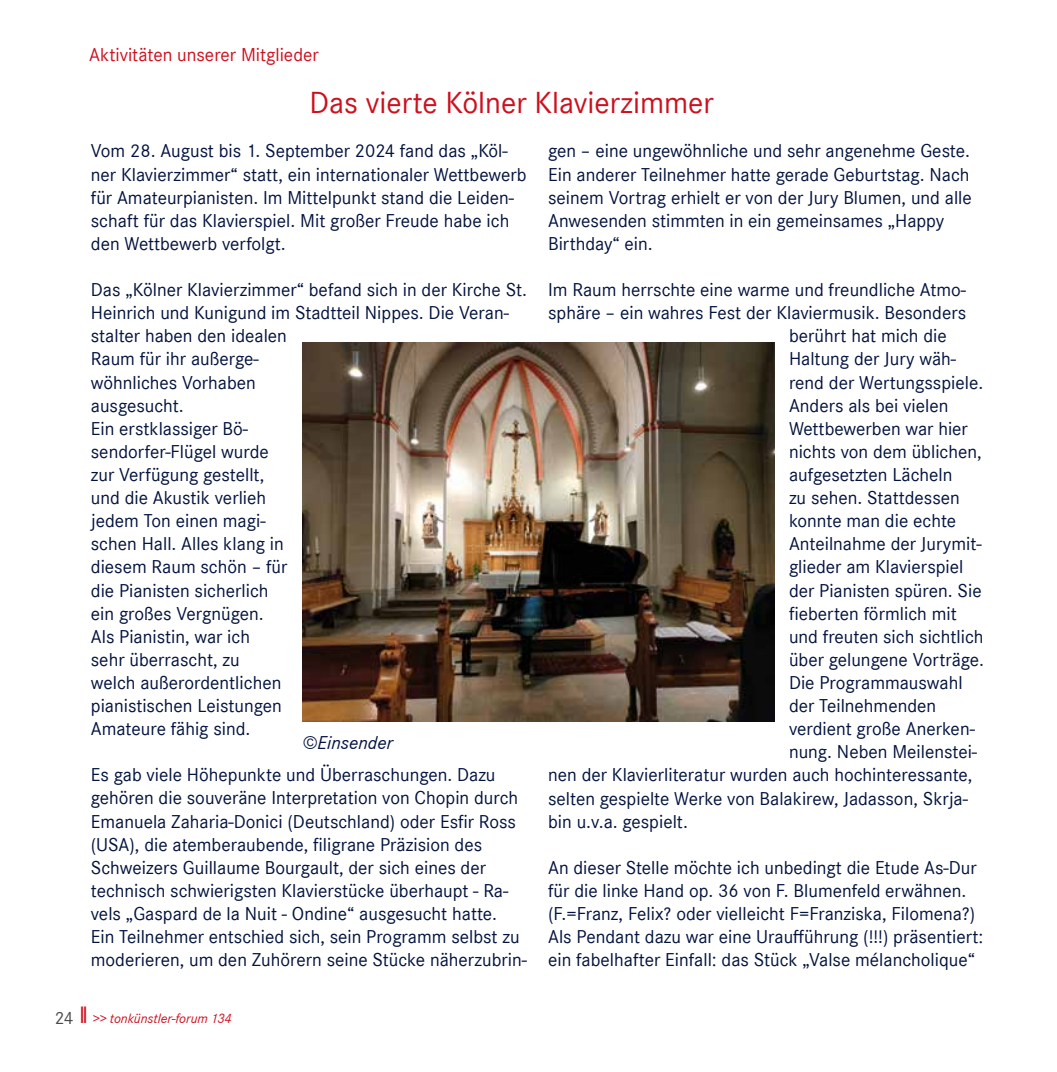
<style>
.page{position:relative;width:1057px;height:1072px;background:#fff}
.page>*{position:absolute;margin:0;border:0;box-sizing:border-box;transform-origin:0 0}
.t1{font:31.5px "Corporate S";color:#cd101e}
.t2{font:19.25px/23.1px "Corporate S";color:#03133e}
.t3{font:19.25px "Corporate S";color:#cd101e}
.t4{font:italic 19.25px "Corporate S";color:#03133e}
.t5{font:18.38px "Corporate S";color:#4b4b4d}
.t6{font:italic 14px "Corporate S";color:#cd101e}
.s1{font-style:normal;font-size:24.5px}
</style>
<div class="page">
<img style="left:303px;top:342px;width:471px;height:379px">
<p class="t3" style="left:89px;top:44px;width:231px">Aktivitäten unserer Mitglieder</p>
<h1 class="t1" style="left:309px;top:84px;width:406px">Das vierte Kölner Klavierzimmer</h1>
<p class="t2" style="left:91px;top:140px;width:437px">Vom 28. August bis 1. September 2024 fand das „Köl&shy;ner Klavierzimmer“ statt, ein internationaler Wettbewerb für Amateurpianisten. Im Mittelpunkt stand die Leiden&shy;schaft für das Klavierspiel. Mit großer Freude habe ich den Wettbewerb verfolgt.</p>
<p class="t2" style="left:91px;top:278px;width:437px">Das „Kölner Klavierzimmer“ befand sich in der Kirche St.<br>Heinrich und Kunigund im Stadtteil Nippes. Die Veran&shy;stalter haben den idealen<br>Raum für ihr außerge-<br>wöhnliches Vorhaben<br>ausgesucht.<br>Ein erstklassiger Bö-<br>sendorfer-Flügel wurde<br>zur Verfügung gestellt,<br>und die Akustik verlieh<br>jedem Ton einen magi-<br>schen Hall. Alles klang in<br>diesem Raum schön – für<br>die Pianisten sicherlich<br>ein großes Vergnügen.<br>Als Pianistin, war ich<br>sehr überrascht, zu<br>welch außerordentlichen<br>pianistischen Leistungen<br>Amateure fähig sind.</p>
<p class="t2" style="left:91px;top:763px;width:438px">Es gab viele Höhepunkte und Überraschungen. Dazu gehören die souveräne Interpretation von Chopin durch Emanuela Zaharia-Donici (Deutschland) oder Esfir Ross (USA), die atemberaubende, filigrane Präzision des Schweizers Guillaume Bourgault, der sich eines der technisch schwierigsten Klavierstücke überhaupt - Ra&shy;vels „Gaspard de la Nuit - Ondine“ ausgesucht hatte.<br>Ein Teilnehmer entschied sich, sein Programm selbst zu moderieren, um den Zuhörern seine Stücke näherzubrin-</p>
<p class="t2" style="left:548px;top:140px;width:425px">gen – eine ungewöhnliche und sehr angenehme Geste.<br>Ein anderer Teilnehmer hatte gerade Geburtstag. Nach seinem Vortrag erhielt er von der Jury Blumen, und alle Anwesenden stimmten in ein gemeinsames „Happy Birthday“ ein.</p>
<p class="t2" style="left:548px;top:278px;width:419px">Im Raum herrschte eine warme und freundliche Atmo-</p>
<p class="t2" style="left:548px;top:301px;width:419px">sphäre – ein wahres Fest der Klaviermusik. Besonders</p>
<p class="t2" style="left:789px;top:324px;width:159px">berührt hat mich die</p>
<p class="t2" style="left:789px;top:347px;width:169px">Haltung der Jury wäh-</p>
<p class="t2" style="left:789px;top:371px;width:196px">rend der Wertungsspiele.</p>
<p class="t2" style="left:789px;top:394px;width:161px">Anders als bei vielen</p>
<p class="t2" style="left:789px;top:417px;width:180px">Wettbewerben war hier</p>
<p class="t2" style="left:789px;top:440px;width:194px">nichts von dem üblichen,</p>
<p class="t2" style="left:789px;top:463px;width:165px">aufgesetzten Lächeln</p>
<p class="t2" style="left:789px;top:486px;width:172px">zu sehen. Stattdessen</p>
<p class="t2" style="left:789px;top:509px;width:169px">konnte man die echte</p>
<p class="t2" style="left:789px;top:532px;width:194px">Anteilnahme der Jurymit-</p>
<p class="t2" style="left:789px;top:555px;width:176px">glieder am Klavierspiel</p>
<p class="t2" style="left:789px;top:578px;width:194px">der Pianisten spüren. Sie</p>
<p class="t2" style="left:789px;top:602px;width:169px">fieberten förmlich mit</p>
<p class="t2" style="left:789px;top:625px;width:196px">und freuten sich sichtlich</p>
<p class="t2" style="left:789px;top:648px;width:197px">über gelungene Vorträge.</p>
<p class="t2" style="left:789px;top:671px;width:175px">Die Programmauswahl</p>
<p class="t2" style="left:789px;top:694px;width:149px">der Teilnehmenden</p>
<p class="t2" style="left:789px;top:717px;width:187px">verdient große Anerken-</p>
<p class="t2" style="left:789px;top:740px;width:190px">nung. Neben Meilenstei-</p>
<p class="t2" style="left:548px;top:763px;width:426px">nen der Klavierliteratur wurden auch hochinteressante,</p>
<p class="t2" style="left:548px;top:786px;width:421px">selten gespielte Werke von Balakirew, Jadasson, Skrja-</p>
<p class="t2" style="left:548px;top:809px;width:141px">bin u.v.a. gespielt.</p>
<p class="t2" style="left:548px;top:856px;width:437px">An dieser Stelle möchte ich unbedingt die Etude As-Dur für die linke Hand op. 36 von F. Blumenfeld erwähnen. (F.=Franz, Felix? oder vielleicht F=Franziska, Filomena?)<br>Als Pendant dazu war eine Uraufführung (!!!) präsentiert: ein fabelhafter Einfall: das Stück „Valse mélancholique“</p>
<p class="t4" style="left:302px;top:731px;width:92px">©Einsender</p>
<p class="t5" style="left:55px;top:1007px;width:20px">24</p>
<p class="t6" style="left:79px;top:1010px;width:154px"><span class="s1">ll</span> &gt;&gt; tonkünstler-forum 134</p>
</div>
